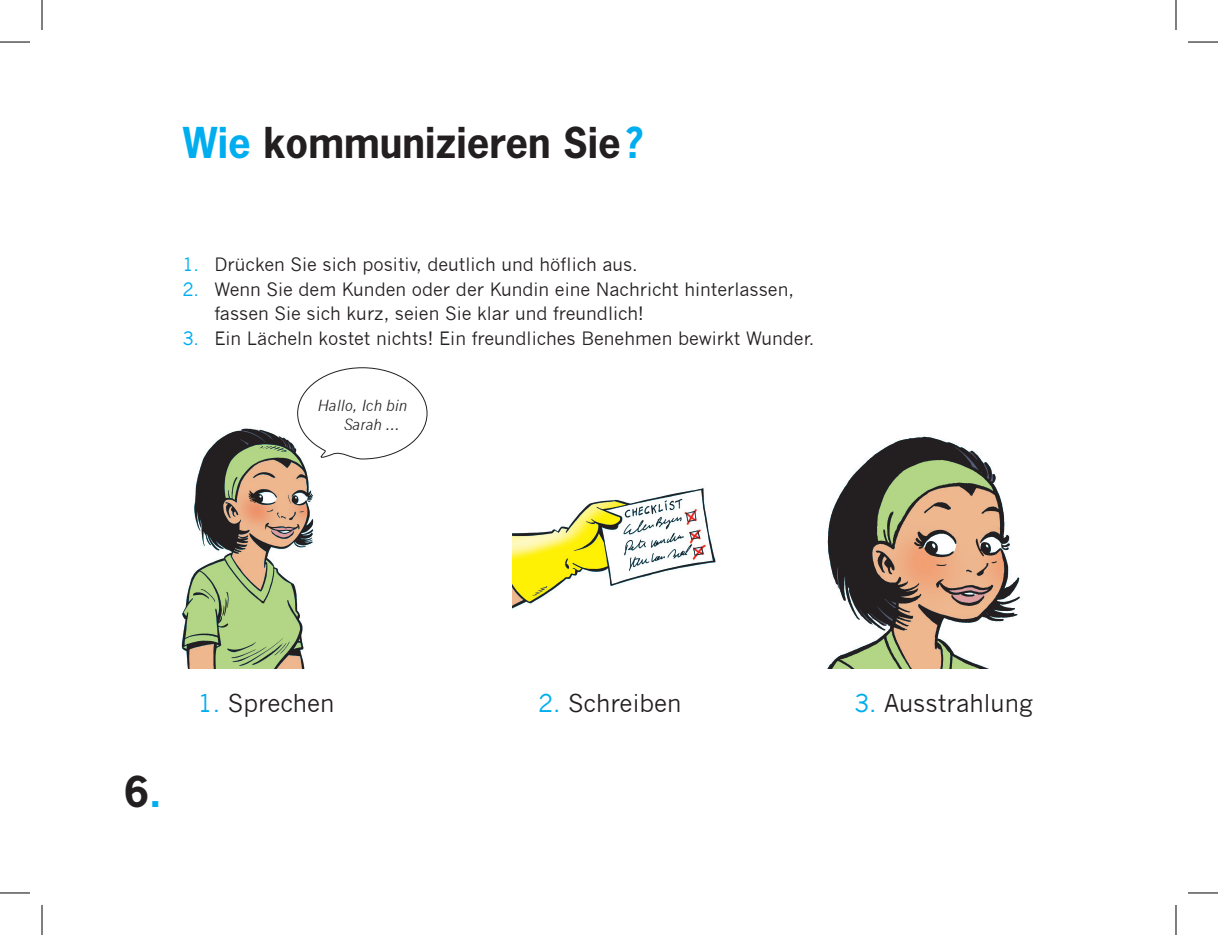
<style>
.page{position:relative;width:1218px;height:935px;background:#fff}
.page>*{position:absolute;margin:0;border:0;box-sizing:border-box;transform-origin:0 0}
.t1{font:700 40px "News Gothic Std";color:#231f20}
.t2{font:24px "News Gothic";color:#231f20}
.t3{font:18px/24.6px "News Gothic";color:#231f20}
.t4{font:italic 15px/19px "News Gothic";color:#231f20}
.s1{color:#00aeef}
</style>
<div class="page">
<img style="left:827px;top:436px;width:193px;height:232px">
<img style="left:181px;top:428px;width:133px;height:240px">
<img style="left:513px;top:488px;width:203px;height:121px">
<svg style="left:297px;top:367px;width:131px;height:95px"></svg>
<hr style="left:0;top:42px;width:30px;height:1px;background:#000">
<hr style="left:1188px;top:42px;width:30px;height:1px;background:#000">
<hr style="left:0;top:892px;width:30px;height:1px;background:#000">
<hr style="left:1188px;top:892px;width:30px;height:1px;background:#000">
<hr style="left:42px;top:0;width:1px;height:30px;background:#000">
<hr style="left:42px;top:904px;width:1px;height:30px;background:#000">
<hr style="left:1176px;top:0;width:1px;height:30px;background:#000">
<hr style="left:1176px;top:904px;width:1px;height:30px;background:#000">
<h1 class="t1" style="left:183px;top:117px;width:461px"><span class="s1">Wie</span> kommunizieren Sie <span class="s1">?</span></h1>
<p class="t3" style="left:182px;top:252px;width:457px"><span class="s1">1.</span> Drücken Sie sich positiv, deutlich und höflich aus.</p>
<p class="t3" style="left:214px;top:277px;width:581px;text-indent:-32px"><span class="s1">2.</span> Wenn Sie dem Kunden oder der Kundin eine Nachricht hinterlassen, fassen Sie sich kurz, seien Sie klar und freundlich!</p>
<p class="t3" style="left:182px;top:326px;width:633px"><span class="s1">3.</span> Ein Lächeln kostet nichts! Ein freundliches Benehmen bewirkt Wunder.</p>
<p class="t4" style="left:344px;top:395px;width:65px;text-indent:-26px">Hallo, Ich bin<br>Sarah ...</p>
<h1 class="t1" style="left:124px;top:765px;width:39px">6<span class="s1">.</span></h1>
<h2 class="t2" style="left:198px;top:689px;width:138px"><span class="s1">1.</span> Sprechen</h2>
<h2 class="t2" style="left:538px;top:689px;width:145px"><span class="s1">2.</span> Schreiben</h2>
<h2 class="t2" style="left:854px;top:689px;width:180px"><span class="s1">3.</span> Ausstrahlung</h2>
</div>
